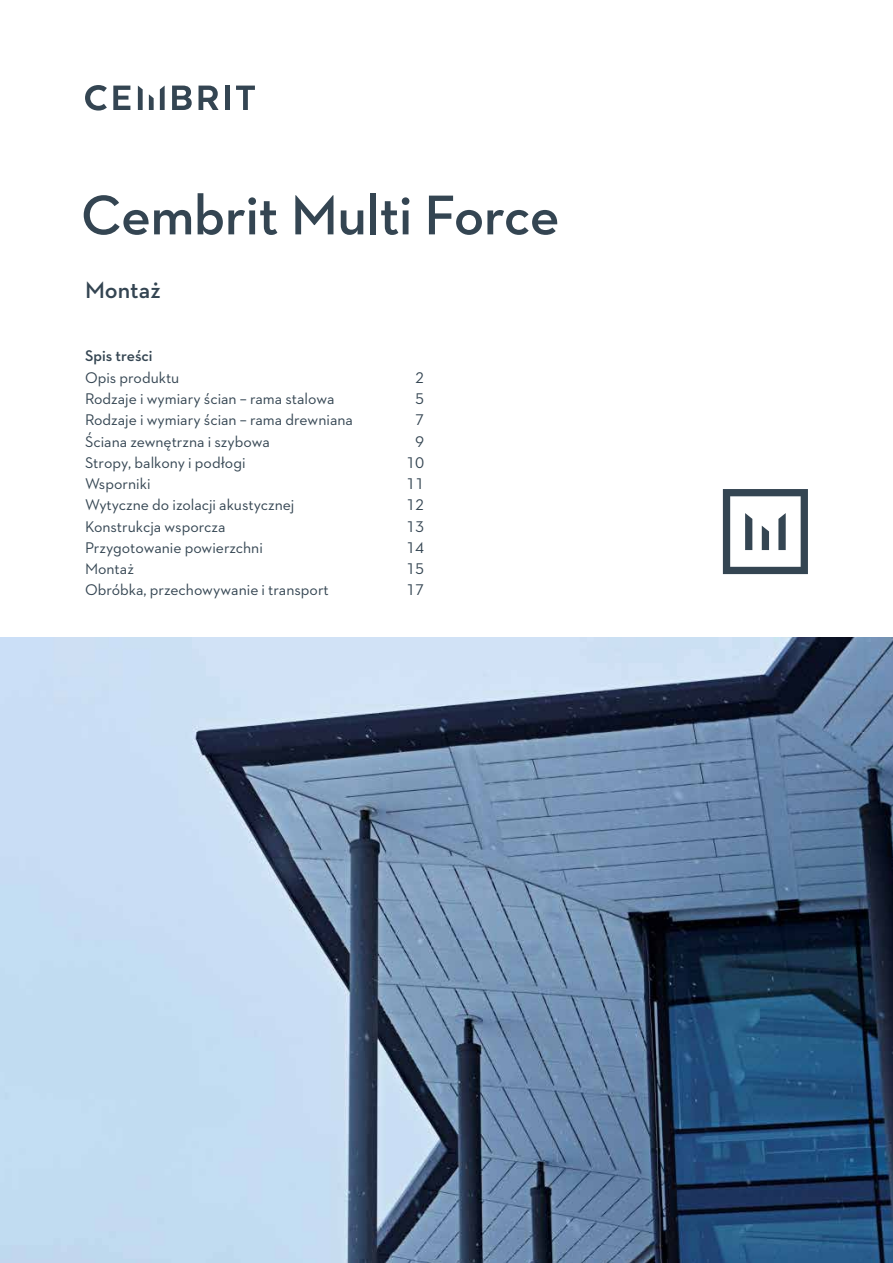
<style>
.page{position:relative;width:893px;height:1263px;background:#fff}
.page>*{position:absolute;margin:0;border:0;box-sizing:border-box;transform-origin:0 0}
.t1{font:600 57px "Neutraface 2 Text";letter-spacing:-.01em;color:#344552}
.t2{font:600 24px "Neutraface 2 Text";color:#344552}
.t3{font:15.75px "Neutraface 2 Text";color:#344552}
.t4{font:600 15.75px "Neutraface 2 Text";color:#344552}
</style>
<div class="page">
<img style="left:0;top:638px;width:893px;height:625px">
<svg style="left:85px;top:85px;width:22px;height:26px"></svg>
<svg style="left:113px;top:86px;width:17px;height:24px"></svg>
<svg style="left:172px;top:86px;width:20px;height:24px"></svg>
<svg style="left:199px;top:86px;width:20px;height:24px"></svg>
<div style="left:225px;top:86px;width:5px;height:24px;background:#344552"></div>
<svg style="left:236px;top:86px;width:19px;height:24px"></svg>
<svg style="left:138px;top:86px;width:5px;height:24px"></svg>
<svg style="left:149px;top:94px;width:5px;height:16px"></svg>
<svg style="left:160px;top:86px;width:5px;height:24px"></svg>
<svg style="left:723px;top:489px;width:85px;height:85px"></svg>
<h1 class="t1" style="left:81px;top:179px;width:480px">Cembrit Multi Force</h1>
<h2 class="t2" style="left:85px;top:274px;width:77px">Montaż</h2>
<p class="t4" style="left:85px;top:346px;width:69px">Spis treści</p>
<p class="t3" style="left:85px;top:368px;width:96px">Opis produktu</p>
<p class="t3" style="left:415px;top:368px;width:11px">2</p>
<p class="t3" style="left:85px;top:389px;width:251px">Rodzaje i wymiary ścian – rama stalowa</p>
<p class="t3" style="left:415px;top:389px;width:11px">5</p>
<p class="t3" style="left:85px;top:410px;width:269px">Rodzaje i wymiary ścian – rama drewniana</p>
<p class="t3" style="left:415px;top:410px;width:11px">7</p>
<p class="t3" style="left:85px;top:431px;width:186px">Ściana zewnętrzna i szybowa</p>
<p class="t3" style="left:415px;top:431px;width:11px">9</p>
<p class="t3" style="left:85px;top:453px;width:162px">Stropy, balkony i podłogi</p>
<p class="t3" style="left:406px;top:453px;width:20px">10</p>
<p class="t3" style="left:85px;top:474px;width:67px">Wsporniki</p>
<p class="t3" style="left:406px;top:474px;width:20px">11</p>
<p class="t3" style="left:85px;top:495px;width:211px">Wytyczne do izolacji akustycznej</p>
<p class="t3" style="left:406px;top:495px;width:20px">12</p>
<p class="t3" style="left:85px;top:516px;width:142px">Konstrukcja wsporcza</p>
<p class="t3" style="left:406px;top:516px;width:20px">13</p>
<p class="t3" style="left:85px;top:538px;width:179px">Przygotowanie powierzchni</p>
<p class="t3" style="left:406px;top:538px;width:20px">14</p>
<p class="t3" style="left:85px;top:559px;width:50px">Montaż</p>
<p class="t3" style="left:406px;top:559px;width:20px">15</p>
<p class="t3" style="left:85px;top:580px;width:245px">Obróbka, przechowywanie i transport</p>
<p class="t3" style="left:406px;top:580px;width:20px">17</p>
</div>
